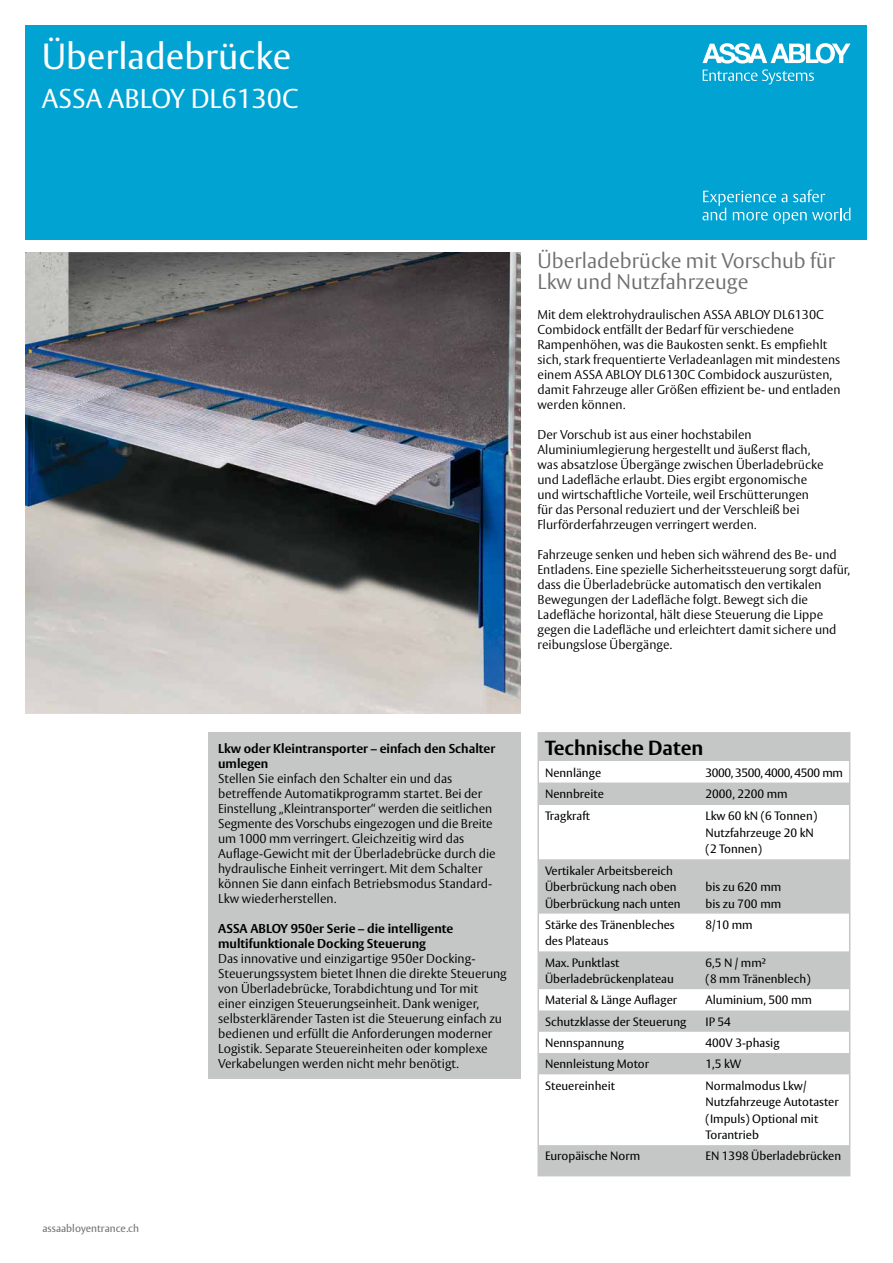
<style>
.page{position:relative;width:893px;height:1263px;background:#fff}
.page>*{position:absolute;margin:0;border:0;box-sizing:border-box;transform-origin:0 0}
.t1{font:36px "ASSA Vesta";color:#fff}
.t2{font:27px "ASSA Vesta";color:#fff}
.t3{font:300 21px/21px "ASSA Vesta";color:#6f6f6e}
.t4{font:700 20.25px "ASSA Vesta";color:#000}
.t5{font:300 12.75px/15px "ASSA Vesta";color:#000}
.t6{font:700 12.75px/15px "ASSA Vesta";color:#000}
.t7{font:12px/16.5px "ASSA Vesta";color:#000}
.t8{font:12px "ASSA Vesta";letter-spacing:-.03em;color:#000}
.t9{font:10.5px "ASSA Vesta";color:#6f6f6e}
</style>
<div class="page">
<div style="left:25px;top:25px;width:842px;height:215px;background:#00a3d2"></div>
<svg style="left:702px;top:43px;width:148px;height:41px"></svg>
<svg style="left:702px;top:190px;width:148px;height:34px"></svg>
<img style="left:25px;top:252px;width:495px;height:462px">
<div style="left:539px;top:734px;width:310px;height:27px;background:#c5c6c6"></div>
<svg style="left:540px;top:782px;width:307px;height:391px"></svg>
<div style="left:537px;top:732px;width:313px;height:444px;border:2px solid #c5c6c6"></div>
<div style="left:207px;top:732px;width:313px;height:346px;background:#c5c6c6"></div>
<h1 class="t1" style="left:42px;top:35px;width:251px">Überladebrücke</h1>
<h2 class="t2" style="left:42px;top:82px;width:258px">ASSA ABLOY DL6130C</h2>
<p class="t9" style="left:43px;top:1222px;width:98px">assaabloyentrance.ch</p>
<p class="t9" style="left:128px;top:1222px;width:13px">de</p>
<h3 class="t3" style="left:537px;top:251px;width:299px">Überladebrücke mit Vorschub für<br>Lkw und Nutzfahrzeuge</h3>
<p class="t5" style="left:537px;top:308px;width:305px">Mit dem elektrohydraulischen ASSA ABLOY DL6130C Combidock entfällt der Bedarf für verschiedene Rampenhöhen, was die Baukosten senkt. Es empfiehlt sich, stark frequentierte Verladeanlagen mit mindestens einem ASSA ABLOY DL6130C Combidock auszurüsten, damit Fahrzeuge aller Größen effizient be- und entladen werden können.</p>
<p class="t5" style="left:537px;top:428px;width:288px">Der Vorschub ist aus einer hochstabilen Aluminiumlegierung hergestellt und äußerst flach, was absatzlose Übergänge zwischen Überladebrücke und Ladefläche erlaubt. Dies ergibt ergonomische und wirtschaftliche Vorteile, weil Erschütterungen für das Personal reduziert und der Verschleiß bei Flurförderfahrzeugen verringert werden.</p>
<p class="t5" style="left:537px;top:548px;width:314px">Fahrzeuge senken und heben sich während des Be- und Entladens. Eine spezielle Sicherheitssteuerung sorgt dafür, dass die Überladebrücke automatisch den vertikalen Bewegungen der Ladefläche folgt. Bewegt sich die Ladefläche horizontal, hält diese Steuerung die Lippe gegen die Ladefläche und erleichtert damit sichere und reibungslose Übergänge.</p>
<p class="t6" style="left:218px;top:741px;width:279px">Lkw oder Kleintransporter – einfach den Schalter umlegen</p>
<p class="t5" style="left:218px;top:771px;width:279px">Stellen Sie einfach den Schalter ein und das betreffende Automatikprogramm startet. Bei der Einstellung „Kleintransporter“ werden die seitlichen Segmente des Vorschubs eingezogen und die Breite um 1000 mm verringert. Gleichzeitig wird das Auflage-Gewicht mit der Überladebrücke durch die hydraulische Einheit verringert. Mit dem Schalter können Sie dann einfach Betriebsmodus Standard-Lkw wiederherstellen.</p>
<p class="t6" style="left:218px;top:921px;width:237px">ASSA ABLOY 950er Serie – die intelligente multifunktionale Docking Steuerung</p>
<p class="t5" style="left:218px;top:951px;width:290px">Das innovative und einzigartige 950er Docking-Steuerungssystem bietet Ihnen die direkte Steuerung von Überladebrücke, Torabdichtung und Tor mit einer einzigen Steuerungseinheit. Dank weniger, selbsterklärender Tasten ist die Steuerung einfach zu bedienen und erfüllt die Anforderungen moderner Logistik. Separate Steuereinheiten oder komplexe Verkabelungen werden nicht mehr benötigt.</p>
<h3 class="t4" style="left:545px;top:736px;width:160px">Technische Daten</h3>
<p class="t7" style="left:545px;top:765px;width:58px">Nennlänge</p>
<p class="t8" style="left:705px;top:765px;width:139px">3000, 3500, 4000, 4500 mm</p>
<p class="t7" style="left:545px;top:786px;width:60px">Nennbreite</p>
<p class="t7" style="left:705px;top:786px;width:84px">2000, 2200 mm</p>
<p class="t7" style="left:545px;top:808px;width:47px">Tragkraft</p>
<p class="t7" style="left:705px;top:808px;width:113px">Lkw 60 kN (6 Tonnen)<br>Nutzfahrzeuge 20 kN (2 Tonnen)</p>
<p class="t7" style="left:545px;top:863px;width:137px">Vertikaler Arbeitsbereich<br>Überbrückung nach oben<br>Überbrückung nach unten</p>
<p class="t7" style="left:705px;top:879px;width:77px">bis zu 620 mm bis zu 700 mm</p>
<p class="t7" style="left:545px;top:917px;width:131px">Stärke des Tränenbleches des Plateaus</p>
<p class="t7" style="left:705px;top:917px;width:49px">8/10 mm</p>
<p class="t7" style="left:545px;top:955px;width:130px">Max. Punktlast<br>Überladebrückenplateau</p>
<p class="t7" style="left:705px;top:955px;width:107px">6,5 N / mm²<br>(8 mm Tränenblech)</p>
<p class="t7" style="left:545px;top:992px;width:134px">Material &amp; Länge Auflager</p>
<p class="t7" style="left:705px;top:992px;width:108px">Aluminium, 500 mm</p>
<p class="t7" style="left:545px;top:1014px;width:143px">Schutzklasse der Steuerung</p>
<p class="t7" style="left:705px;top:1014px;width:27px">IP 54</p>
<p class="t7" style="left:545px;top:1035px;width:80px">Nennspannung</p>
<p class="t7" style="left:705px;top:1035px;width:76px">400V 3-phasig</p>
<p class="t7" style="left:545px;top:1056px;width:106px">Nennleistung Motor</p>
<p class="t7" style="left:705px;top:1056px;width:37px">1,5 kW</p>
<p class="t7" style="left:545px;top:1078px;width:72px">Steuereinheit</p>
<p class="t7" style="left:705px;top:1078px;width:135px">Normalmodus Lkw/<br>Nutzfahrzeuge Autotaster (Impuls) Optional mit<br>Torantrieb</p>
<p class="t7" style="left:545px;top:1148px;width:97px">Europäische Norm</p>
<p class="t7" style="left:705px;top:1148px;width:137px">EN 1398 Überladebrücken</p>
</div>
